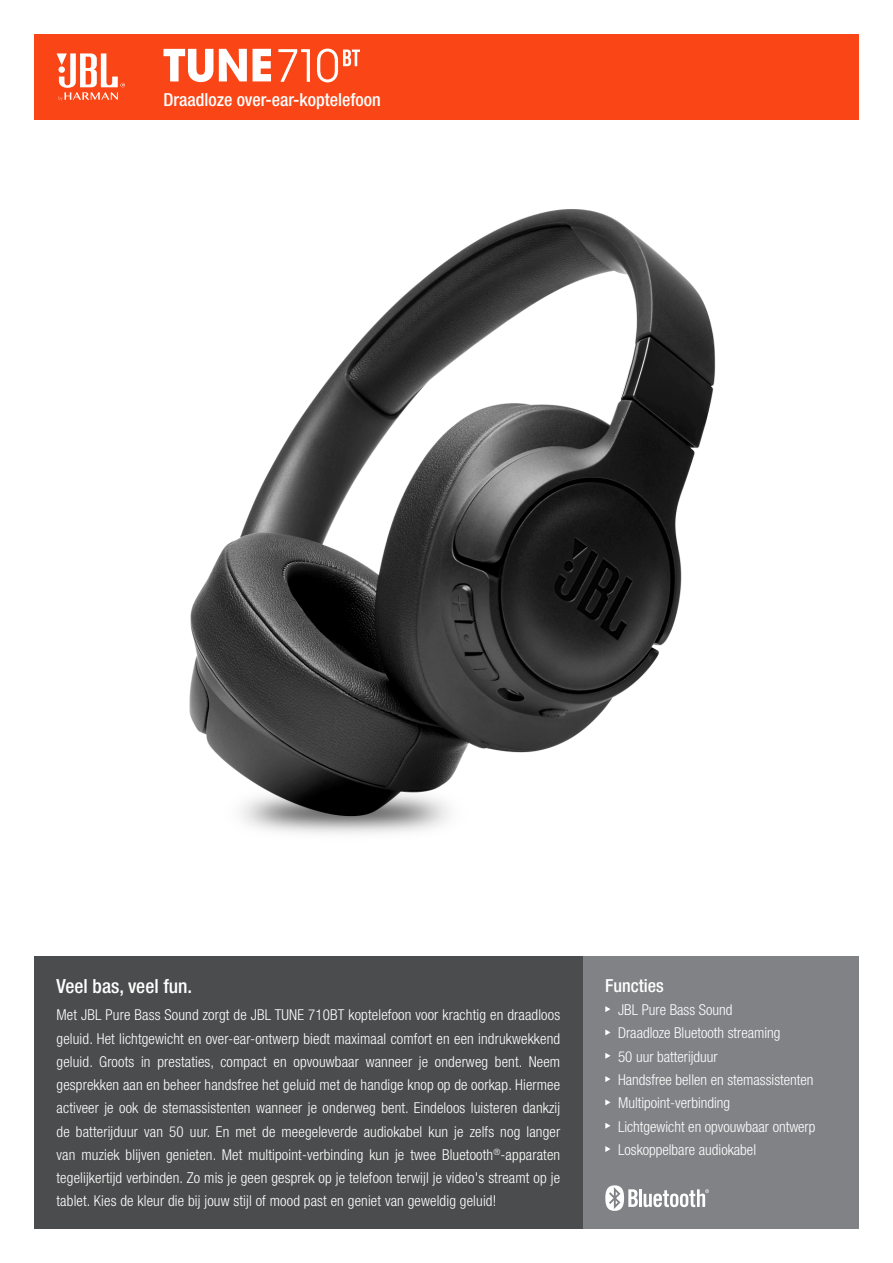
<style>
.page{position:relative;width:893px;height:1263px;background:#fff}
.page>*{position:absolute;margin:0;border:0;box-sizing:border-box;transform-origin:0 0}
.t1{font:500 condensed 19.5px "Helvetica Neue LT Pro";color:#fff}
.t2{font:500 condensed 18px "Helvetica Neue LT Pro";color:#fff}
.t3{font:300 condensed 15px/23.2px "Helvetica Neue LT Pro";color:#fff;text-align:justify}
</style>
<div class="page">
<img style="left:189px;top:209px;width:527px;height:625px">
<div style="left:34px;top:34px;width:825px;height:85px;background:#fa4616"></div>
<svg style="left:57px;top:53px;width:68px;height:48px"></svg>
<div style="left:583px;top:956px;width:276px;height:273px;background:#808285"></div>
<svg style="left:605px;top:1006px;width:5px;height:6px"></svg>
<svg style="left:605px;top:1029px;width:5px;height:6px"></svg>
<svg style="left:605px;top:1053px;width:5px;height:6px"></svg>
<svg style="left:605px;top:1076px;width:5px;height:6px"></svg>
<svg style="left:605px;top:1099px;width:5px;height:6px"></svg>
<svg style="left:605px;top:1123px;width:5px;height:6px"></svg>
<svg style="left:605px;top:1146px;width:5px;height:6px"></svg>
<div style="left:34px;top:956px;width:549px;height:273px;background:#4b4c4d"></div>
<hr style="left:639px;top:1189px;width:3px;height:18px;background:#fff">
<svg style="left:605px;top:1185px;width:33px;height:26px"></svg>
<svg style="left:644px;top:1189px;width:65px;height:18px"></svg>
<svg style="left:253px;top:49px;width:18px;height:32px"></svg>
<svg style="left:219px;top:49px;width:28px;height:32px"></svg>
<svg style="left:163px;top:49px;width:50px;height:33px"></svg>
<svg style="left:278px;top:49px;width:32px;height:33px"></svg>
<svg style="left:317px;top:49px;width:43px;height:33px"></svg>
<p class="t2" style="left:163px;top:89px;width:219px">Draadloze over-ear-koptelefoon</p>
<p class="t1" style="left:57px;top:974px;width:137px">Veel bas, veel fun.</p>
<p class="t3" style="left:57px;top:1003px;width:505px">Met JBL Pure Bass Sound zorgt de JBL TUNE 710BT koptelefoon voor krachtig en draadloos geluid. Het lichtgewicht en over-ear-ontwerp biedt maximaal comfort en een indrukwekkend geluid. Groots in prestaties, compact en opvouwbaar wanneer je onderweg bent. Neem gesprekken aan en beheer handsfree het geluid met de handige knop op de oorkap. Hiermee activeer je ook de stemassistenten wanneer je onderweg bent. Eindeloos luisteren dankzij de batterijduur van 50 uur. En met de meegeleverde audiokabel kun je zelfs nog langer van muziek blijven genieten. Met multipoint-verbinding kun je twee Bluetooth<sup>®</sup>-apparaten tegelijkertijd verbinden. Zo mis je geen gesprek op je telefoon terwijl je video's streamt op je tablet. Kies de kleur die bij jouw stijl of mood past en geniet van geweldig geluid!</p>
<p class="t2" style="left:605px;top:975px;width:60px">Functies</p>
<p class="t3" style="left:618px;top:998px;width:116px">JBL Pure Bass Sound</p>
<p class="t3" style="left:618px;top:1021px;width:164px">Draadloze Bluetooth streaming</p>
<p class="t3" style="left:618px;top:1045px;width:101px">50 uur batterijduur</p>
<p class="t3" style="left:618px;top:1068px;width:197px">Handsfree bellen en stemassistenten</p>
<p class="t3" style="left:618px;top:1091px;width:114px">Multipoint-verbinding</p>
<p class="t3" style="left:618px;top:1115px;width:199px">Lichtgewicht en opvouwbaar ontwerp</p>
<p class="t3" style="left:618px;top:1138px;width:140px">Loskoppelbare audiokabel</p>
</div>
